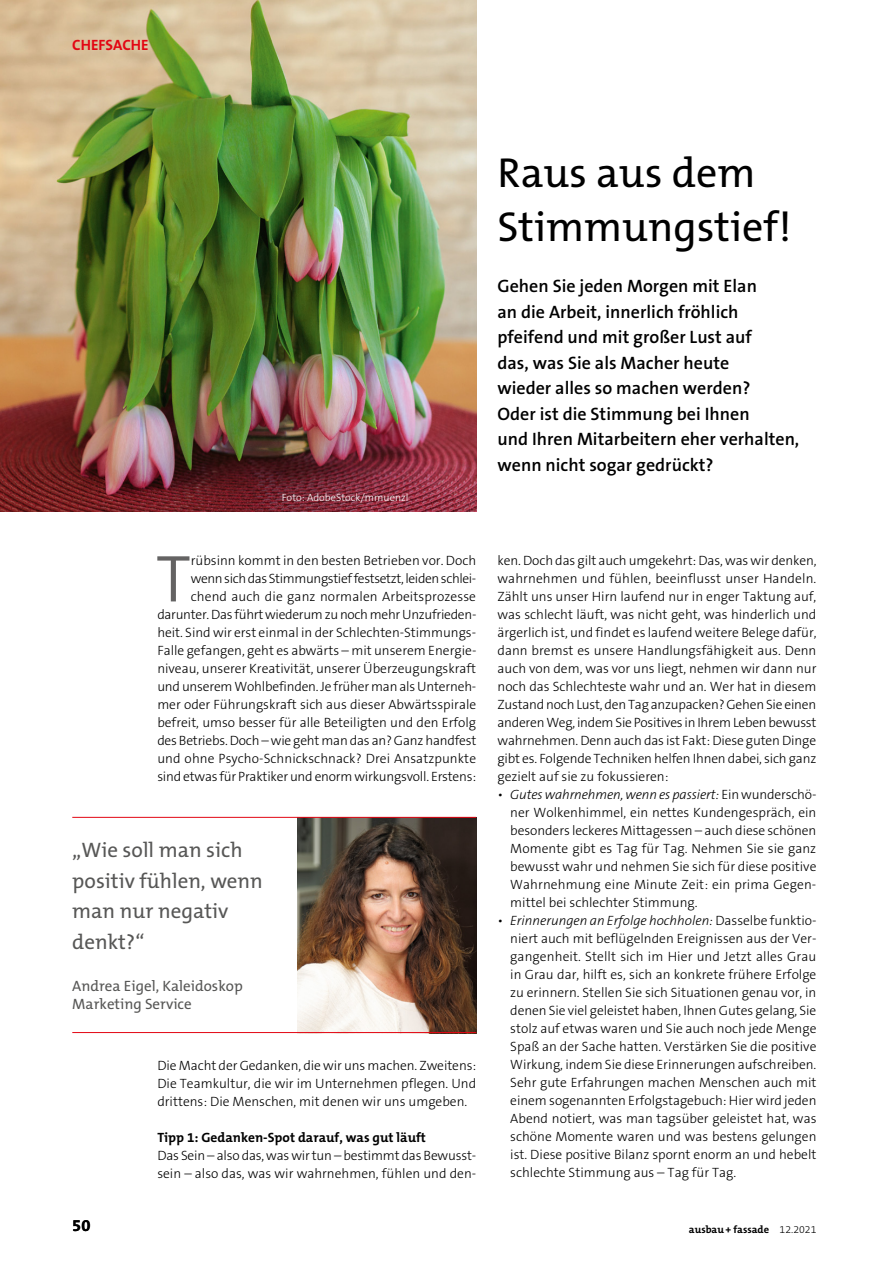
<style>
.page{position:relative;width:893px;height:1263px;background:#fff}
.page>*{position:absolute;margin:0;border:0;box-sizing:border-box;transform-origin:0 0}
.t1{font:300 66.9px "The Sans B4";color:#646363}
.t2{font:42px/54px "The Mix B5 Plain";color:#000}
.t3{font:21px/30.8px "The Mix B5 Plain";color:#575756}
.t4{font:600 18px/25.5px "The Sans B6";color:#000}
.t5{font:700 16.5px "The Mix B7";color:#000}
.t6{font:15px/18px "The Mix B5 Plain";color:#575756}
.t7{font:700 15px "The Sans B7";color:#e30613}
.t8{font:300 13.5px/18px "The Sans B3";color:#000;text-align:justify}
.t9{font:700 13.5px "The Mix B7";color:#000}
.t10{font:300 10.5px "The Sans B3";color:#fff}
.t11{font:700 10.5px "The Mix B7";color:#000}
.s1{font-style:italic}
.s2{font-family:"The Sans B3";font-weight:300}
</style>
<div class="page">
<img style="left:0;top:0;width:476px;height:511px">
<img style="left:298px;top:818px;width:178px;height:214px">
<hr style="left:72px;top:817px;width:404px;height:1px;background:#e30613">
<hr style="left:72px;top:1032px;width:404px;height:1px;background:#e30613">
<p class="t7" style="left:72px;top:37px;width:78px">CHEFSACHE</p>
<p class="t10" style="left:282px;top:492px;width:128px">Foto: AdobeStock/mmuenzl</p>
<h2 class="t2" style="left:497px;top:148px;width:296px">Raus aus dem<br>Stimmungstief!</h2>
<p class="t4" style="left:497px;top:274px;width:303px">Gehen Sie jeden Morgen mit Elan<br>an die Arbeit, innerlich fröhlich pfeifend und mit großer Lust auf<br>das, was Sie als Macher heute<br>wieder alles so machen werden?<br>Oder ist die Stimmung bei Ihnen<br>und Ihren Mitarbeitern eher verhalten, wenn nicht sogar gedrückt?</p>
<p class="t8" style="left:157px;top:552px;width:321px;text-align:right">rübsinn kommt in den besten Betrieben vor. Doch wenn sich das Stimmungstief festsetzt, leiden schlei&shy;chend auch die ganz normalen Arbeitsprozesse darunter. Das führt wiederum zu noch mehr Unzufrieden&shy;heit. Sind wir erst einmal in der Schlechten-Stimmungs-Falle gefangen, geht es abwärts – mit unserem Energie&shy;niveau, unserer Kreativität, unserer Überzeugungskraft und unserem Wohlbefinden. Je früher man als Unterneh&shy;mer oder Führungskraft sich aus dieser Abwärtsspirale befreit, umso besser für alle Beteiligten und den Erfolg des Betriebs. Doch – wie geht man das an? Ganz handfest und ohne Psycho-Schnickschnack? Drei Ansatzpunkte sind etwas für Praktiker und enorm wirkungsvoll. Erstens:</p>
<p class="t8" style="left:497px;top:552px;width:321px">ken. Doch das gilt auch umgekehrt: Das, was wir denken, wahrnehmen und fühlen, beeinflusst unser Handeln.<br>Zählt uns unser Hirn laufend nur in enger Taktung auf, was schlecht läuft, was nicht geht, was hinderlich und ärgerlich ist, und findet es laufend weitere Belege dafür, dann bremst es unsere Handlungsfähigkeit aus. Denn auch von dem, was vor uns liegt, nehmen wir dann nur noch das Schlechteste wahr und an. Wer hat in diesem Zustand noch Lust, den Tag anzupacken? Gehen Sie einen anderen Weg, indem Sie Positives in Ihrem Leben bewusst wahrnehmen. Denn auch das ist Fakt: Diese guten Dinge gibt es. Folgende Techniken helfen Ihnen dabei, sich ganz gezielt auf sie zu fokussieren:</p>
<p class="t8" style="left:510px;top:786px;width:308px;text-indent:-13px"><span class="s1">• Gutes wahrnehmen, wenn es passiert:</span> Ein wunderschö&shy;ner Wolkenhimmel, ein nettes Kundengespräch, ein besonders leckeres Mittagessen – auch diese schönen Momente gibt es Tag für Tag. Nehmen Sie sie ganz bewusst wahr und nehmen Sie sich für diese positive Wahrnehmung eine Minute Zeit: ein prima Gegen&shy;mittel bei schlechter Stimmung.</p>
<p class="t8" style="left:510px;top:912px;width:308px;text-indent:-13px"><span class="s1">• Erinnerungen an Erfolge hochholen:</span> Dasselbe funktio&shy;niert auch mit beflügelnden Ereignissen aus der Ver&shy;gangenheit. Stellt sich im Hier und Jetzt alles Grau in Grau dar, hilft es, sich an konkrete frühere Erfolge zu erinnern. Stellen Sie sich Situationen genau vor, in denen Sie viel geleistet haben, Ihnen Gutes gelang, Sie stolz auf etwas waren und Sie auch noch jede Menge Spaß an der Sache hatten. Verstärken Sie die positive Wirkung, indem Sie diese Erinnerungen aufschreiben.<br>Sehr gute Erfahrungen machen Menschen auch mit einem sogenannten Erfolgstagebuch: Hier wird jeden Abend notiert, was man tagsüber geleistet hat, was schöne Momente waren und was bestens gelungen ist. Diese positive Bilanz spornt enorm an und hebelt schlechte Stimmung aus – Tag für Tag.</p>
<h1 class="t1" style="left:156px;top:544px;width:36px">T</h1>
<h3 class="t3" style="left:72px;top:835px;width:192px">„Wie soll man sich positiv fühlen, wenn man nur negativ denkt?“</h3>
<p class="t6" style="left:72px;top:978px;width:172px">Andrea Eigel, Kaleidoskop<br>Marketing Service</p>
<p class="t8" style="left:157px;top:1056px;width:320px">Die Macht der Gedanken, die wir uns machen. Zweitens:<br>Die Teamkultur, die wir im Unternehmen pflegen. Und drittens: Die Menschen, mit denen wir uns umgeben.</p>
<p class="t9" style="left:157px;top:1130px;width:270px">Tipp 1: Gedanken-Spot darauf, was gut läuft</p>
<p class="t8" style="left:157px;top:1146px;width:320px">Das Sein – also das, was wir tun – bestimmt das Bewusst&shy;sein – also das, was wir wahrnehmen, fühlen und den-</p>
<p class="t5" style="left:72px;top:1217px;width:20px">50</p>
<p class="t11" style="left:689px;top:1224px;width:129px">ausbau + fassade <span class="s2">12.2021</span></p>
</div>
